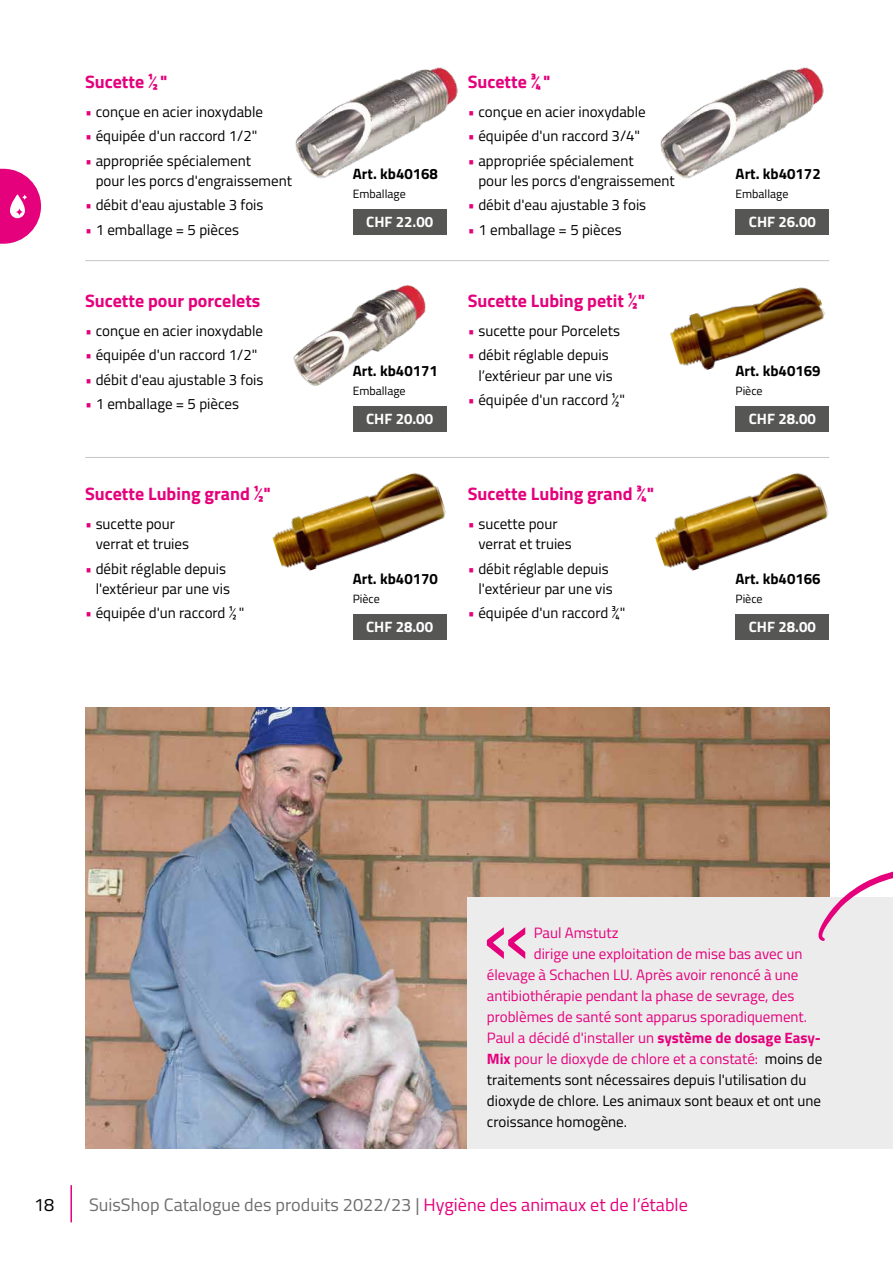
<style>
.page{position:relative;width:893px;height:1263px;background:#fff}
.page>*{position:absolute;margin:0;border:0;box-sizing:border-box;transform-origin:0 0}
.t1{font:700 18px "Titillium Web";color:#e5007c}
.t2{font:18px "Titillium Web";color:#6e6e6e}
.t3{font:18px "Titillium Web";color:#000}
.t4{font:15px/20.2px "Titillium Web";color:#000}
.t5{font:15px "Titillium Web";color:#e5007c}
.t6{font:700 15px "Titillium Web";color:#000}
.t7{font:700 15px "Titillium Web";color:#fff}
.t8{font:12px "Titillium Web";color:#000}
.s1{color:#e5007c}
.s2{font-weight:700}
.s3{color:#000}
</style>
<div class="page">
<hr style="left:70px;top:1185px;width:2px;height:37px;background:#e5007c">
<svg style="left:0;top:169px;width:41px;height:75px"></svg>
<img style="left:293px;top:284px;width:133px;height:102px">
<div style="left:353px;top:406px;width:93px;height:26px;background:#565655"></div>
<div style="left:735px;top:406px;width:94px;height:26px;background:#565655"></div>
<img style="left:670px;top:287px;width:155px;height:83px">
<hr style="left:85px;top:457px;width:744px;height:1px;background:#c5c6c6">
<hr style="left:85px;top:260px;width:744px;height:1px;background:#c5c6c6">
<div style="left:353px;top:614px;width:93px;height:26px;background:#565655"></div>
<div style="left:735px;top:614px;width:94px;height:26px;background:#565655"></div>
<img style="left:272px;top:472px;width:174px;height:99px">
<img style="left:655px;top:472px;width:174px;height:99px">
<img style="left:295px;top:67px;width:163px;height:112px">
<img style="left:660px;top:67px;width:164px;height:112px">
<div style="left:353px;top:209px;width:93px;height:26px;background:#565655"></div>
<div style="left:736px;top:209px;width:93px;height:26px;background:#565655"></div>
<img style="left:85px;top:707px;width:744px;height:441px">
<div style="left:468px;top:897px;width:425px;height:252px;background:#ececec"></div>
<svg style="left:487px;top:927px;width:38px;height:32px"></svg>
<svg style="left:811px;top:848px;width:82px;height:93px"></svg>
<p class="t1" style="left:85px;top:68px;width:84px">Sucette ½"</p>
<p class="t4" style="left:85px;top:101px;width:180px"><span class="s1">•</span> conçue en acier inoxydable</p>
<p class="t4" style="left:85px;top:125px;width:174px"><span class="s1">•</span> équipée d'un raccord 1/2"</p>
<p class="t4" style="left:96px;top:150px;width:198px;text-indent:-11px"><span class="s1">•</span> appropriée spécialement<br>pour les porcs d'engraissement</p>
<p class="t4" style="left:85px;top:194px;width:180px"><span class="s1">•</span> débit d'eau ajustable 3 fois</p>
<p class="t4" style="left:85px;top:219px;width:156px"><span class="s1">•</span> 1 emballage = 5 pièces</p>
<p class="t1" style="left:85px;top:287px;width:177px">Sucette pour porcelets</p>
<p class="t4" style="left:85px;top:320px;width:180px"><span class="s1">•</span> conçue en acier inoxydable</p>
<p class="t4" style="left:85px;top:344px;width:174px"><span class="s1">•</span> équipée d'un raccord 1/2"</p>
<p class="t4" style="left:85px;top:369px;width:180px"><span class="s1">•</span> débit d'eau ajustable 3 fois</p>
<p class="t4" style="left:85px;top:393px;width:156px"><span class="s1">•</span> 1 emballage = 5 pièces</p>
<p class="t1" style="left:85px;top:480px;width:187px">Sucette Lubing grand ½"</p>
<p class="t4" style="left:96px;top:513px;width:95px;text-indent:-11px"><span class="s1">•</span> sucette pour verrat et truies</p>
<p class="t4" style="left:85px;top:557px;width:146px;text-align:right"><span class="s1">•</span> débit réglable depuis l'extérieur par une vis</p>
<p class="t4" style="left:85px;top:602px;width:161px"><span class="s1">•</span> équipée d'un raccord ½"</p>
<p class="t1" style="left:468px;top:68px;width:84px">Sucette ¾"</p>
<p class="t4" style="left:468px;top:101px;width:180px"><span class="s1">•</span> conçue en acier inoxydable</p>
<p class="t4" style="left:468px;top:125px;width:174px"><span class="s1">•</span> équipée d'un raccord 3/4"</p>
<p class="t4" style="left:478px;top:150px;width:198px;text-indent:-11px"><span class="s1">•</span> appropriée spécialement<br>pour les porcs d'engraissement</p>
<p class="t4" style="left:468px;top:194px;width:180px"><span class="s1">•</span> débit d'eau ajustable 3 fois</p>
<p class="t4" style="left:468px;top:219px;width:156px"><span class="s1">•</span> 1 emballage = 5 pièces</p>
<p class="t6" style="left:736px;top:163px;width:87px">Art. kb40172</p>
<p class="t8" style="left:736px;top:185px;width:54px">Emballage</p>
<p class="t6" style="left:353px;top:163px;width:87px">Art. kb40168</p>
<p class="t8" style="left:353px;top:185px;width:54px">Emballage</p>
<p class="t7" style="left:366px;top:210px;width:69px">CHF 22.00</p>
<p class="t7" style="left:749px;top:210px;width:69px">CHF 26.00</p>
<p class="t6" style="left:353px;top:360px;width:87px">Art. kb40171</p>
<p class="t8" style="left:353px;top:382px;width:54px">Emballage</p>
<p class="t1" style="left:468px;top:287px;width:179px">Sucette Lubing petit ½"</p>
<p class="t4" style="left:468px;top:320px;width:154px"><span class="s1">•</span> sucette pour Porcelets</p>
<p class="t4" style="left:468px;top:344px;width:146px;text-align:right"><span class="s1">•</span> débit réglable depuis l’extérieur par une vis</p>
<p class="t4" style="left:468px;top:389px;width:159px"><span class="s1">•</span> équipée d'un raccord ½"</p>
<p class="t6" style="left:735px;top:360px;width:87px">Art. kb40169</p>
<p class="t8" style="left:735px;top:382px;width:29px">Pièce</p>
<p class="t7" style="left:366px;top:407px;width:69px">CHF 20.00</p>
<p class="t7" style="left:749px;top:407px;width:69px">CHF 28.00</p>
<p class="t1" style="left:468px;top:480px;width:188px">Sucette Lubing grand ¾"</p>
<p class="t4" style="left:478px;top:513px;width:95px;text-indent:-11px"><span class="s1">•</span> sucette pour verrat et truies</p>
<p class="t4" style="left:468px;top:557px;width:146px;text-align:right"><span class="s1">•</span> débit réglable depuis l'extérieur par une vis</p>
<p class="t4" style="left:468px;top:602px;width:159px"><span class="s1">•</span> équipée d'un raccord ¾"</p>
<p class="t6" style="left:735px;top:568px;width:87px">Art. kb40166</p>
<p class="t8" style="left:735px;top:590px;width:29px">Pièce</p>
<p class="t6" style="left:353px;top:568px;width:87px">Art. kb40170</p>
<p class="t8" style="left:353px;top:590px;width:29px">Pièce</p>
<p class="t7" style="left:366px;top:615px;width:69px">CHF 28.00</p>
<p class="t7" style="left:749px;top:615px;width:69px">CHF 28.00</p>
<p class="t5" style="left:534px;top:922px;width:86px">Paul Amstutz</p>
<p class="t5" style="left:534px;top:943px;width:270px">dirige une exploitation de mise bas avec un</p>
<p class="t5" style="left:487px;top:964px;width:313px">élevage à Schachen LU. Après avoir renoncé à une</p>
<p class="t5" style="left:487px;top:985px;width:309px">antibiothérapie pendant la phase de sevrage, des</p>
<p class="t5" style="left:487px;top:1006px;width:320px">problèmes de santé sont apparus sporadiquement.</p>
<p class="t5" style="left:487px;top:1027px;width:336px">Paul a décidé d'installer un <span class="s2">système de dosage Easy-</span></p>
<p class="t5" style="left:487px;top:1048px;width:337px"><span class="s2">Mix</span> pour le dioxyde de chlore et a constaté: <span class="s3">moins de</span></p>
<p class="t4" style="left:487px;top:1069px;width:321px">traitements sont nécessaires depuis l'utilisation du</p>
<p class="t4" style="left:487px;top:1090px;width:336px">dioxyde de chlore. Les animaux sont beaux et ont une</p>
<p class="t4" style="left:487px;top:1111px;width:140px">croissance homogène.</p>
<p class="t3" style="left:34px;top:1192px;width:22px">18</p>
<p class="t2" style="left:89px;top:1191px;width:600px">SuisShop Catalogue des produits 2022/23 | <span class="s1">Hygiène des animaux et de l‘étable</span></p>
</div>
